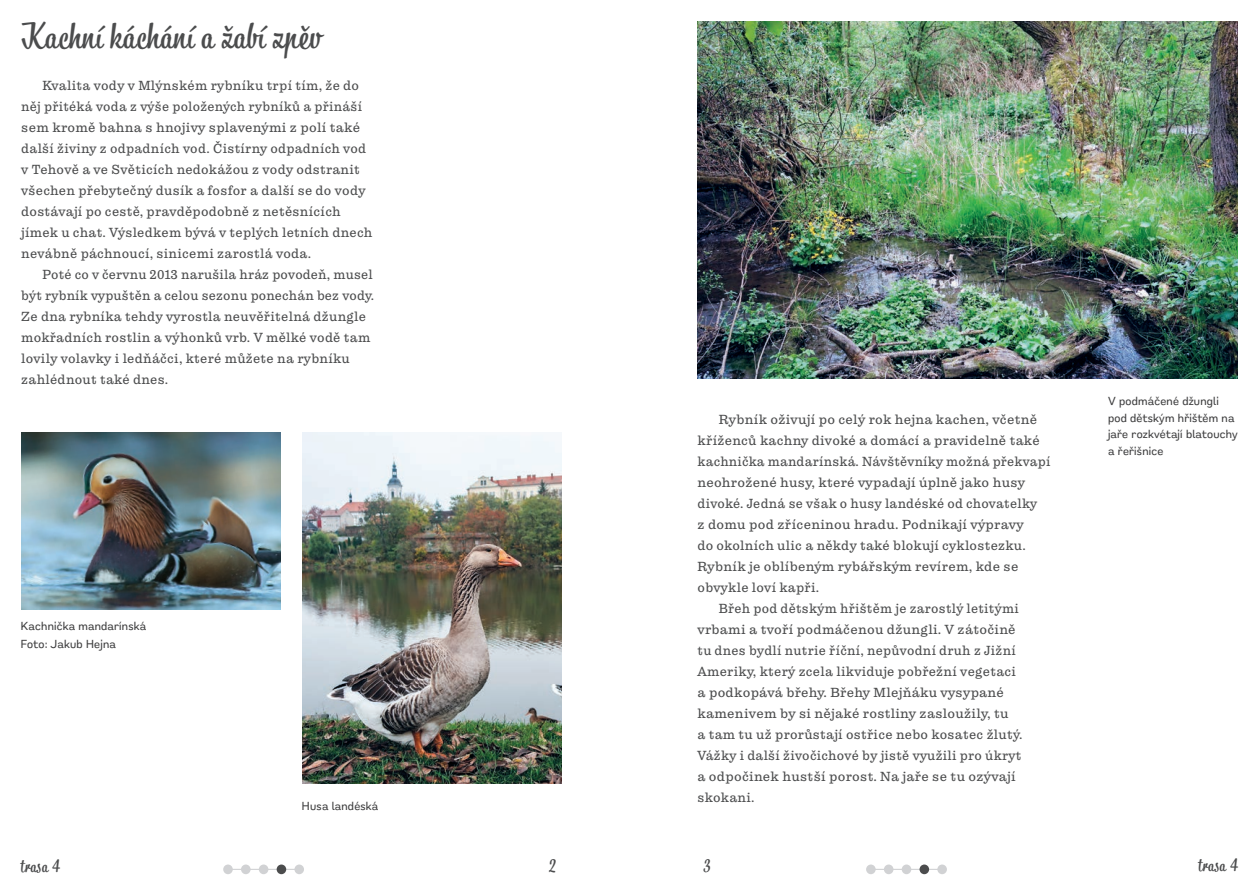
<style>
.page{position:relative;width:1259px;height:893px;background:#fff}
.page>*{position:absolute;margin:0;border:0;box-sizing:border-box;transform-origin:0 0}
.t1{font:36px "Bistro Script";letter-spacing:.02em;color:#4b4c4d}
.t2{font:18px "Bistro Script";letter-spacing:.03em;color:#4b4c4d}
.t3{font:300 13.5px/21px "Pulpo";letter-spacing:.02em;color:#4b4c4d}
.t4{font:500 12px/16.5px "Remora Sans W2";letter-spacing:.02em;color:#3e3e3f}
</style>
<div class="page">
<hr style="left:225px;top:869px;width:74px;height:1px;background:#d1d2d4">
<div style="left:223px;top:864px;width:10px;height:10px;background:#d1d2d4;border-radius:50%"></div>
<div style="left:241px;top:864px;width:10px;height:10px;background:#d1d2d4;border-radius:50%"></div>
<div style="left:259px;top:864px;width:9px;height:10px;background:#d1d2d4;border-radius:50%"></div>
<div style="left:294px;top:864px;width:10px;height:10px;background:#d1d2d4;border-radius:50%"></div>
<hr style="left:867px;top:869px;width:77px;height:1px;background:#d1d2d4">
<div style="left:866px;top:864px;width:9px;height:10px;background:#d1d2d4;border-radius:50%"></div>
<div style="left:884px;top:864px;width:9px;height:10px;background:#d1d2d4;border-radius:50%"></div>
<div style="left:901px;top:864px;width:10px;height:10px;background:#d1d2d4;border-radius:50%"></div>
<div style="left:937px;top:864px;width:10px;height:10px;background:#d1d2d4;border-radius:50%"></div>
<div style="left:277px;top:864px;width:9px;height:10px;background:#4b4c4d;border-radius:50%"></div>
<div style="left:919px;top:864px;width:10px;height:10px;background:#4b4c4d;border-radius:50%"></div>
<img style="left:697px;top:21px;width:540px;height:357px">
<img style="left:21px;top:432px;width:260px;height:177px">
<img style="left:302px;top:432px;width:259px;height:352px">
<h1 class="t1" style="left:21px;top:13px;width:301px">Kachní káchání a žabí zpěv</h1>
<p class="t3" style="left:21px;top:75px;width:353px;text-indent:21px">Kvalita vody v Mlýnském rybníku trpí tím, že do něj přitéká voda z výše položených rybníků a přináší sem kromě bahna s hnojivy splavenými z polí také další živiny z odpadních vod. Čistírny odpadních vod v Tehově a ve Světicích nedokážou z vody odstranit všechen přebytečný dusík a fosfor a další se do vody dostávají po cestě, pravděpodobně z netěsnících jímek u chat. Výsledkem bývá v teplých letních dnech nevábně páchnoucí, sinicemi zarostlá voda.</p>
<p class="t3" style="left:21px;top:264px;width:354px;text-indent:21px">Poté co v červnu 2013 narušila hráz povodeň, musel být rybník vypuštěn a celou sezonu ponechán bez vody.<br>Ze dna rybníka tehdy vyrostla neuvěřitelná džungle mokřadních rostlin a výhonků vrb. V mělké vodě tam lovily volavky i ledňáčci, které můžete na rybníku zahlédnout také dnes.</p>
<p class="t4" style="left:21px;top:618px;width:127px">Kachnička mandarínská</p>
<p class="t4" style="left:21px;top:636px;width:96px">Foto: Jakub Hejna</p>
<p class="t4" style="left:302px;top:798px;width:78px">Husa landéská</p>
<p class="t3" style="left:719px;top:409px;width:320px">Rybník oživují po celý rok hejna kachen, včetně</p>
<p class="t3" style="left:697px;top:430px;width:344px">kříženců kachny divoké a domácí a pravidelně také</p>
<p class="t3" style="left:697px;top:451px;width:354px">kachnička mandarínská. Návštěvníky možná překvapí</p>
<p class="t3" style="left:697px;top:472px;width:329px">neohrožené husy, které vypadají úplně jako husy</p>
<p class="t3" style="left:697px;top:493px;width:341px">divoké. Jedná se však o husy landéské od chovatelky</p>
<p class="t3" style="left:697px;top:514px;width:328px">z domu pod zříceninou hradu. Podnikají výpravy</p>
<p class="t3" style="left:697px;top:535px;width:330px">do okolních ulic a někdy také blokují cyklostezku.</p>
<p class="t3" style="left:697px;top:556px;width:322px">Rybník je oblíbeným rybářským revírem, kde se</p>
<p class="t3" style="left:697px;top:577px;width:123px">obvykle loví kapři.</p>
<p class="t3" style="left:719px;top:598px;width:301px">Břeh pod dětským hřištěm je zarostlý letitými</p>
<p class="t3" style="left:697px;top:619px;width:320px">vrbami a tvoří podmáčenou džungli. V zátočině</p>
<p class="t3" style="left:697px;top:640px;width:320px">tu dnes bydlí nutrie říční, nepůvodní druh z Jižní</p>
<p class="t3" style="left:697px;top:661px;width:320px">Ameriky, který zcela likviduje pobřežní vegetaci</p>
<p class="t3" style="left:697px;top:682px;width:308px">a podkopává břehy. Břehy Mlejňáku vysypané</p>
<p class="t3" style="left:697px;top:703px;width:313px">kamenivem by si nějaké rostliny zasloužily, tu</p>
<p class="t3" style="left:697px;top:724px;width:326px">a tam tu už prorůstají ostřice nebo kosatec žlutý.</p>
<p class="t3" style="left:697px;top:745px;width:325px">Vážky i další živočichové by jistě využili pro úkryt</p>
<p class="t3" style="left:697px;top:766px;width:320px">a odpočinek hustší porost. Na jaře se tu ozývají</p>
<p class="t3" style="left:697px;top:787px;width:58px">skokani.</p>
<p class="t4" style="left:1108px;top:393px;width:131px">V podmáčené džungli pod dětským hřištěm na jaře rozkvétají blatouchy a řeřišnice</p>
<h2 class="t2" style="left:21px;top:854px;width:41px">trasa 4</h2>
<h2 class="t2" style="left:549px;top:854px;width:8px">2</h2>
<h2 class="t2" style="left:703px;top:854px;width:9px">3</h2>
<h2 class="t2" style="left:1198px;top:854px;width:41px">trasa 4</h2>
</div>
